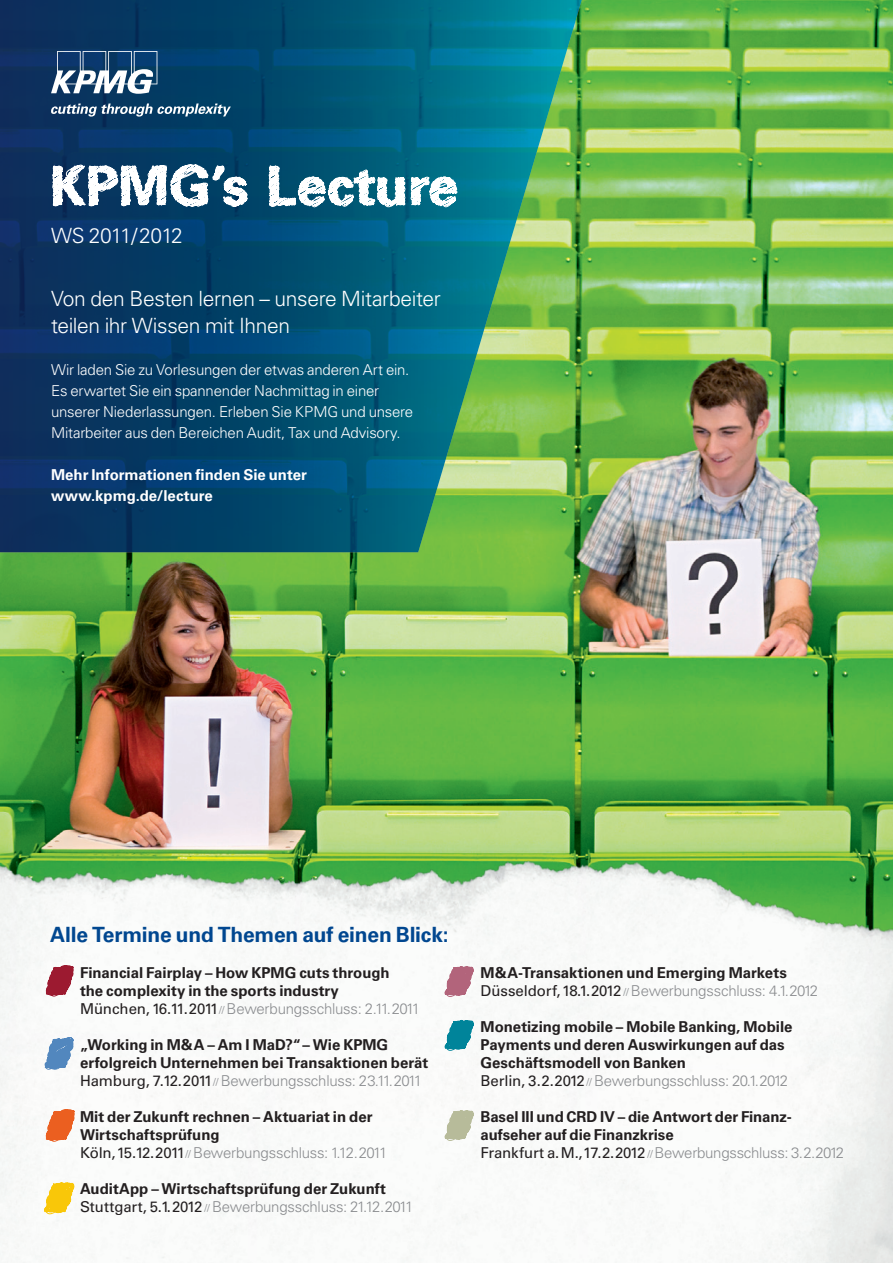
<style>
.page{position:relative;width:893px;height:1263px;background:#fff}
.page>*{position:absolute;margin:0;border:0;box-sizing:border-box;transform-origin:0 0}
.t1{font:300 21px/27px "Univers LT Std";letter-spacing:-.015em;color:#fff}
.t2{font:700 21px "Univers LT Std";letter-spacing:-.01em;color:#014790}
.t3{font:300 21px "Univers LT Std";letter-spacing:-.04em;color:#fff}
.t4{font:700 15px/18px "Univers LT Std";color:#231f20}
.t5{font:300 15px/21px "Univers LT Std";letter-spacing:-.015em;color:#fff}
.t6{font:700 15px/21px "Univers LT Std";color:#fff}
.s1{font-weight:400}
.s2{font-weight:300;font-size:9.75px;color:#8a8c8f}
.s3{font-weight:300;color:#8a8c8f}
</style>
<div class="page">
<img style="left:0;top:0;width:893px;height:813px">
<svg style="left:0;top:0;width:732px;height:552px"></svg>
<svg style="left:261px;top:164px;width:196px;height:43px"></svg>
<svg style="left:52px;top:164px;width:203px;height:43px"></svg>
<img style="left:0;top:813px;width:893px;height:450px">
<svg style="left:40px;top:964px;width:37px;height:32px"></svg>
<svg style="left:42px;top:1180px;width:36px;height:34px"></svg>
<svg style="left:441px;top:1018px;width:40px;height:32px"></svg>
<svg style="left:443px;top:1108px;width:31px;height:33px"></svg>
<svg style="left:45px;top:1037px;width:34px;height:34px"></svg>
<svg style="left:45px;top:1108px;width:33px;height:34px"></svg>
<svg style="left:439px;top:964px;width:42px;height:33px"></svg>
<svg style="left:51px;top:51px;width:180px;height:66px"></svg>
<h1 class="t3" style="left:51px;top:223px;width:133px">WS 2011/2012</h1>
<h1 class="t1" style="left:51px;top:285px;width:391px">Von den Besten lernen – unsere Mitarbeiter teilen ihr Wissen mit Ihnen</h1>
<p class="t5" style="left:51px;top:359px;width:364px">Wir laden Sie zu Vorlesungen der etwas anderen Art ein.<br>Es erwartet Sie ein spannender Nachmittag in einer unserer Niederlassungen. Erleben Sie KPMG und unsere Mitarbeiter aus den Bereichen Audit, Tax und Advisory.</p>
<p class="t6" style="left:51px;top:464px;width:257px">Mehr Informationen finden Sie unter www.kpmg.de/lecture</p>
<h1 class="t2" style="left:50px;top:922px;width:400px">Alle Termine und Themen auf einen Blick:</h1>
<p class="t4" style="left:80px;top:964px;width:342px">Financial Fairplay – How KPMG cuts through<br>the complexity in the sports industry<br><span class="s1">München, 16.11.2011</span><span class="s2">//</span> <span class="s3">Bewerbungsschluss: 2.11.2011</span></p>
<p class="t4" style="left:80px;top:1036px;width:350px">„Working in M&amp;A – Am I MaD?“ – Wie KPMG erfolgreich Unternehmen bei Transaktionen berät<br><span class="s1">Hamburg, 7.12.2011</span><span class="s2">//</span> <span class="s3">Bewerbungsschluss: 23.11.2011</span></p>
<p class="t4" style="left:80px;top:1108px;width:309px">Mit der Zukunft rechnen – Aktuariat in der<br>Wirtschaftsprüfung<br><span class="s1">Köln, 15.12.2011</span><span class="s2">//</span> <span class="s3">Bewerbungsschluss: 1.12.2011</span></p>
<p class="t4" style="left:80px;top:1180px;width:335px">AuditApp – Wirtschaftsprüfung der Zukunft<br><span class="s1">Stuttgart, 5.1.2012</span> <span class="s2">//</span> <span class="s3">Bewerbungsschluss: 21.12.2011</span></p>
<p class="t4" style="left:480px;top:964px;width:339px">M&amp;A-Transaktionen und Emerging Markets<br><span class="s1">Düsseldorf, 18.1.2012</span> <span class="s2">//</span> <span class="s3">Bewerbungsschluss: 4.1.2012</span></p>
<p class="t4" style="left:480px;top:1018px;width:313px">Monetizing mobile – Mobile Banking, Mobile Payments und deren Auswirkungen auf das Geschäftsmodell von Banken<br><span class="s1">Berlin, 3.2.2012</span> <span class="s2">//</span> <span class="s3">Bewerbungsschluss: 20.1.2012</span></p>
<p class="t4" style="left:480px;top:1108px;width:365px">Basel III und CRD IV – die Antwort der Finanz&shy;aufseher auf die Finanzkrise<br><span class="s1">Frankfurt a.M., 17.2.2012</span> <span class="s2">//</span> <span class="s3">Bewerbungsschluss: 3.2.2012</span></p>
</div>
